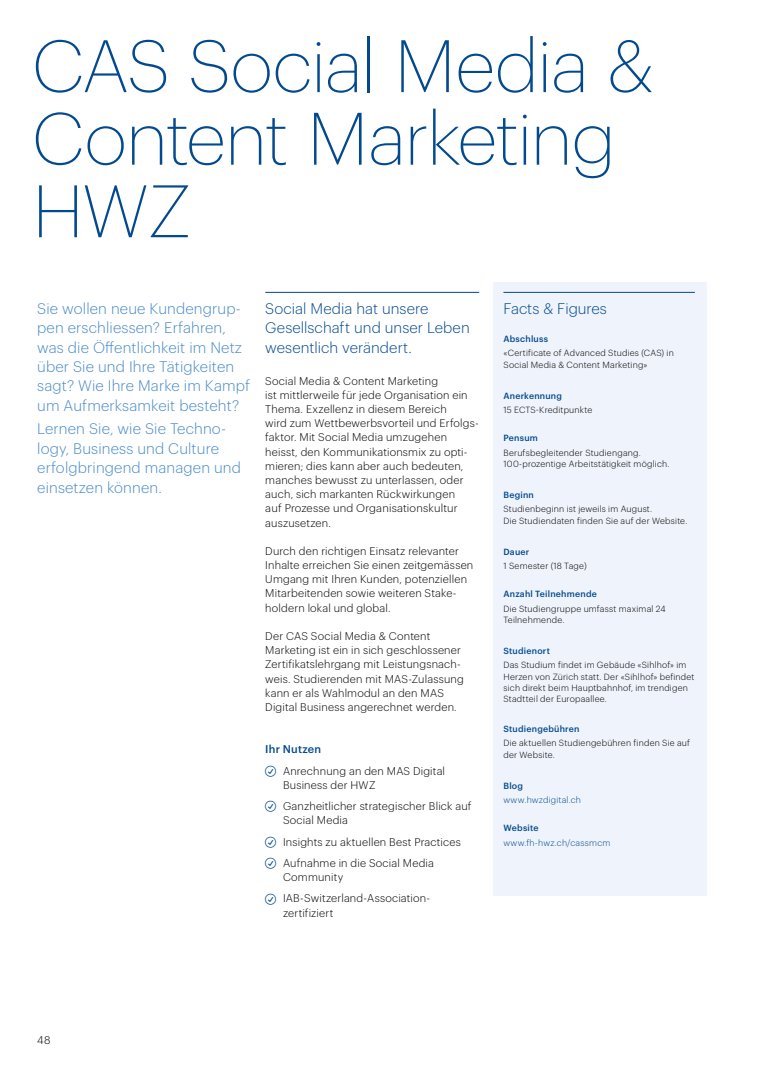
<style>
.page{position:relative;width:780px;height:1085px;background:#fff}
.page>*{position:absolute;margin:0;border:0;box-sizing:border-box;transform-origin:0 0}
._01_Headline_58_58pt{font:200 72.5px/72.5px "Graphik";letter-spacing:-.015em;color:#02498e}
._05_Lead_12_15_5pt{font:300 15px/19.4px "Graphik";letter-spacing:.01em;color:#478ac9}
._04_Zwischentitel_12{font:300 15px/19.4px "Graphik";letter-spacing:.005em;color:#02498e}
._06_Copy_8_75pt{font:300 11px/14.1px "Graphik";letter-spacing:.015em;color:#000}
._07_Aufzählung_manue{font:300 11px/14.1px "Graphik";letter-spacing:.015em;color:#000}
._06_Copy_8_75pt-2{font:500 11px "Graphik";letter-spacing:.015em;color:#02498e}
._08_Klein_Copy_7_9pt{font:300 8.75px/11.2px "Graphik";letter-spacing:.025em;color:#000}
._08_Klein_Copy_7_9pt-2{font:500 8.75px "Graphik";letter-spacing:.025em;color:#02498e}
._08_Klein_Copy_7_9pt-3{font:300 8.75px "Graphik";letter-spacing:.03em;color:#02498e}
</style>
<div class="page">
<div style="left:493px;top:282px;width:214px;height:613px;background:#eff3fb"></div>
<hr style="left:265px;top:292px;width:214px;height:1px;background:#02498e">
<hr style="left:503px;top:292px;width:191px;height:1px;background:#02498e">
<p class="_01_Headline_58_58pt" style="left:32px;top:24px;width:623px">CAS Social Media &amp;<br>Content Marketing<br>HWZ</p>
<p class="_05_Lead_12_15_5pt" style="left:37px;top:297px;width:214px">Sie wollen neue Kundengrup&shy;pen erschliessen? Erfahren, was die Öffentlichkeit im Netz über Sie und Ihre Tätigkeiten sagt? Wie Ihre Marke im Kampf um Aufmerksamkeit besteht?</p>
<p class="_05_Lead_12_15_5pt" style="left:37px;top:418px;width:205px">Lernen Sie, wie Sie Techno&shy;logy, Business und Culture erfolgbringend managen und einsetzen können.</p>
<p class="_04_Zwischentitel_12" style="left:265px;top:297px;width:206px">Social Media hat unsere<br>Gesellschaft und unser Leben wesentlich verändert.</p>
<p class="_06_Copy_8_75pt" style="left:265px;top:373px;width:215px">Social Media &amp; Content Marketing<br>ist mittlerweile für jede Organisation ein Thema. Exzellenz in diesem Bereich<br>wird zum Wettbewerbsvorteil und Erfolgs&shy;faktor. Mit Social Media umzugehen heisst, den Kommunikationsmix zu opti&shy;mieren; dies kann aber auch bedeuten, manches bewusst zu unterlassen, oder auch, sich markanten Rückwirkungen<br>auf Prozesse und Organisationskultur auszusetzen.</p>
<p class="_06_Copy_8_75pt" style="left:265px;top:543px;width:209px">Durch den richtigen Einsatz relevanter<br>Inhalte erreichen Sie einen zeitgemässen<br>Umgang mit Ihren Kunden, potenziellen</p>
<p class="_06_Copy_8_75pt" style="left:265px;top:585px;width:193px">Mitarbeitenden sowie weiteren Stake&shy;holdern lokal und global.</p>
<p class="_06_Copy_8_75pt" style="left:265px;top:628px;width:200px">Der CAS Social Media &amp; Content Marketing ist ein in sich geschlossener Zertifikatslehrgang mit Leistungsnach&shy;weis. Studierenden mit MAS-Zulassung kann er als Wahlmodul an den MAS Digital Business angerechnet werden.</p>
<p class="_06_Copy_8_75pt-2" style="left:265px;top:741px;width:57px">Ihr Nutzen</p>
<p class="_07_Aufzählung_manue" style="left:283px;top:762px;width:163px">Anrechnung an den MAS Digital<br>Business der HWZ</p>
<p class="_07_Aufzählung_manue" style="left:283px;top:798px;width:190px">Ganzheitlicher strategischer Blick auf<br>Social Media</p>
<p class="_07_Aufzählung_manue" style="left:283px;top:833px;width:179px">Insights zu aktuellen Best Practices</p>
<p class="_07_Aufzählung_manue" style="left:283px;top:854px;width:152px">Aufnahme in die Social Media<br>Community</p>
<p class="_07_Aufzählung_manue" style="left:283px;top:890px;width:147px">IAB-Switzerland-Association&shy;zertifiziert</p>
<p class="_04_Zwischentitel_12" style="left:503px;top:297px;width:105px">Facts &amp; Figures</p>
<p class="_08_Klein_Copy_7_9pt-2" style="left:503px;top:332px;width:46px">Abschluss</p>
<p class="_08_Klein_Copy_7_9pt" style="left:503px;top:347px;width:172px">«Certificate of Advanced Studies (CAS) in<br>Social Media &amp; Content Marketing»</p>
<p class="_08_Klein_Copy_7_9pt-2" style="left:503px;top:389px;width:60px">Anerkennung</p>
<p class="_08_Klein_Copy_7_9pt" style="left:503px;top:403px;width:90px">15 ECTS-Kreditpunkte</p>
<p class="_08_Klein_Copy_7_9pt-2" style="left:503px;top:431px;width:36px">Pensum</p>
<p class="_08_Klein_Copy_7_9pt" style="left:503px;top:446px;width:167px">Berufsbegleitender Studiengang.<br>100-prozentige Arbeitstätigkeit möglich.</p>
<p class="_08_Klein_Copy_7_9pt-2" style="left:503px;top:488px;width:32px">Beginn</p>
<p class="_08_Klein_Copy_7_9pt" style="left:503px;top:503px;width:185px">Studienbeginn ist jeweils im August.<br>Die Studiendaten finden Sie auf der Website.</p>
<p class="_08_Klein_Copy_7_9pt-2" style="left:503px;top:545px;width:27px">Dauer</p>
<p class="_08_Klein_Copy_7_9pt" style="left:503px;top:559px;width:85px">1 Semester (18 Tage)</p>
<p class="_08_Klein_Copy_7_9pt-2" style="left:503px;top:587px;width:95px">Anzahl Teilnehmende</p>
<p class="_08_Klein_Copy_7_9pt" style="left:503px;top:602px;width:164px">Die Studiengruppe umfasst maximal 24<br>Teilnehmende.</p>
<p class="_08_Klein_Copy_7_9pt-2" style="left:503px;top:644px;width:48px">Studienort</p>
<p class="_08_Klein_Copy_7_9pt" style="left:503px;top:658px;width:193px">Das Studium findet im Gebäude «Sihlhof» im Herzen von Zürich statt. Der «Sihlhof» befindet sich direkt beim Hauptbahnhof, im trendigen Stadtteil der Europaallee.</p>
<p class="_08_Klein_Copy_7_9pt-2" style="left:503px;top:722px;width:78px">Studiengebühren</p>
<p class="_08_Klein_Copy_7_9pt" style="left:503px;top:736px;width:188px">Die aktuellen Studiengebühren finden Sie auf der Website.</p>
<p class="_08_Klein_Copy_7_9pt-2" style="left:503px;top:779px;width:21px">Blog</p>
<p class="_08_Klein_Copy_7_9pt-3" style="left:503px;top:793px;width:79px">www.hwzdigital.ch</p>
<p class="_08_Klein_Copy_7_9pt-2" style="left:503px;top:821px;width:37px">Website</p>
<p class="_08_Klein_Copy_7_9pt-3" style="left:503px;top:836px;width:108px">www.fh-hwz.ch/cassmcm</p>
<p class="_06_Copy_8_75pt" style="left:37px;top:1032px;width:15px">48</p>
</div>
